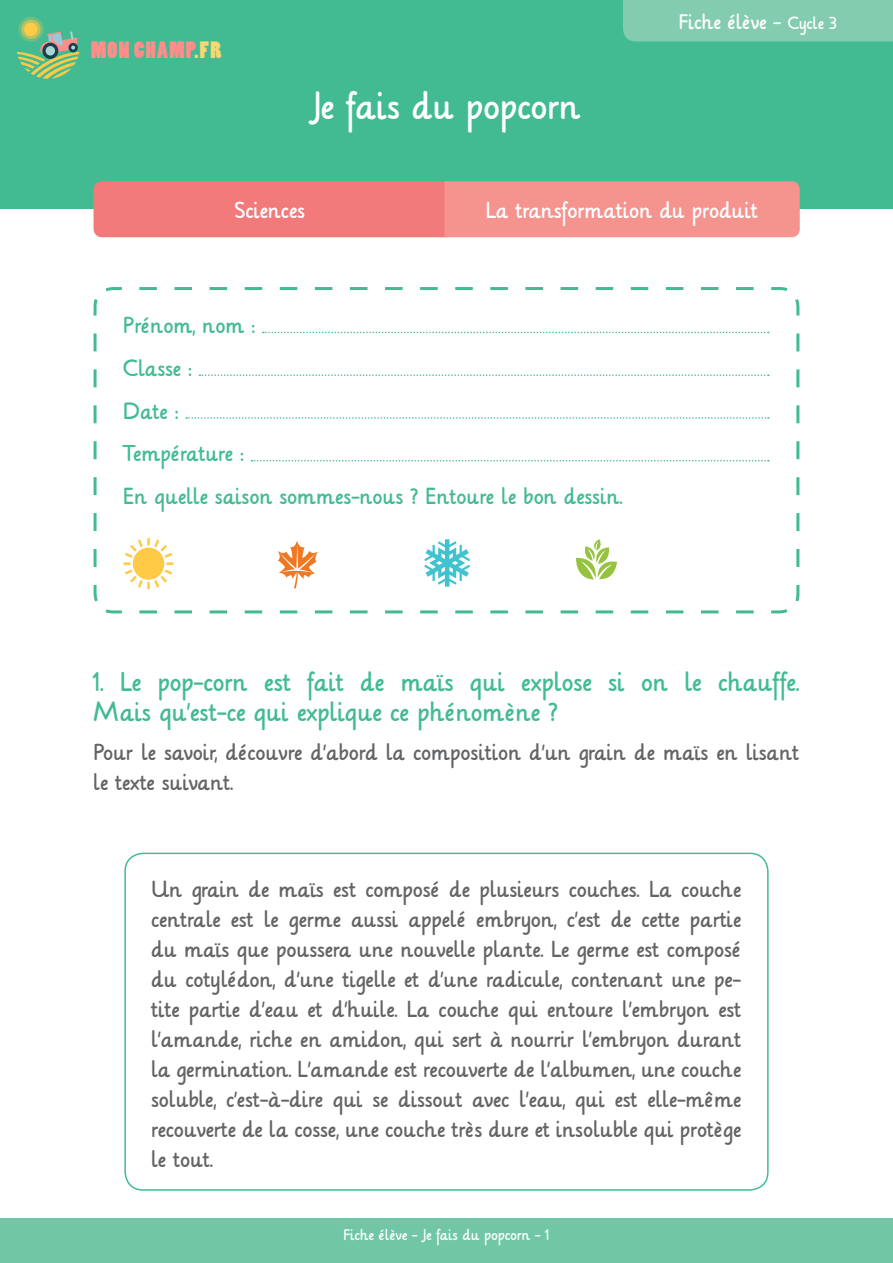
<style>
.page{position:relative;width:893px;height:1263px;background:#fff}
.page>*{position:absolute;margin:0;border:0;box-sizing:border-box;transform-origin:0 0}
.t1{font:30px "Lilly";color:#fff}
.t2{font:25.2px "Poplar Std";color:#f7d772}
.t3{font:22.05px "Poplar Std";letter-spacing:.06em;color:#ff8e8b}
.t4{font:21px/30px "Lilly";color:#42bb93}
.t5{font:18px/30px "Lilly";color:#636466}
.t6{font:18px "Lilly";color:#42bb93}
.t7{font:18px "Lilly";color:#fff}
.t8{font:16.5px "Lilly";color:#fff}
.t9{font:12px "Lilly";color:#fff}
.s1{color:#f7d772}
.s2{font-size:13.5px}
</style>
<div class="page">
<div style="left:0;top:0;width:893px;height:209px;background:#42bb93"></div>
<div style="left:623px;top:0;width:270px;height:41px;background:#84ccaf"></div>
<div style="left:0;top:1218px;width:893px;height:45px;background:#71c6a5"></div>
<div style="left:94px;top:181px;width:361px;height:56px;background:#f37a7a;border-radius:9px"></div>
<div style="left:444px;top:181px;width:356px;height:56px;background:#f5938f"></div>
<svg style="left:18px;top:17px;width:26px;height:25px"></svg>
<svg style="left:21px;top:20px;width:20px;height:19px"></svg>
<div style="left:24px;top:23px;width:14px;height:13px;background:#ffca46;border-radius:50%"></div>
<svg style="left:17px;top:31px;width:62px;height:48px"></svg>
<div style="left:46px;top:46px;width:9px;height:10px;background:#a8d7d1;border-radius:50%"></div>
<svg style="left:93px;top:287px;width:707px;height:327px"></svg>
<svg style="left:278px;top:541px;width:40px;height:48px"></svg>
<svg style="left:424px;top:539px;width:46px;height:48px"></svg>
<svg style="left:576px;top:539px;width:41px;height:41px"></svg>
<svg style="left:123px;top:538px;width:51px;height:51px"></svg>
<svg style="left:263px;top:332px;width:506px;height:1px"></svg>
<svg style="left:199px;top:374px;width:570px;height:2px"></svg>
<svg style="left:186px;top:417px;width:583px;height:2px"></svg>
<svg style="left:251px;top:460px;width:518px;height:1px"></svg>
<div style="left:124px;top:853px;width:645px;height:338px;border:2px solid #42bb93;border-radius:18px"></div>
<h2 class="t2" style="left:209px;top:26px;width:32px">.FR</h2>
<p class="t3" style="left:91px;top:38px;width:132px">MON CHAMP<span class="s1">.FR</span></p>
<h1 class="t1" style="left:312px;top:81px;width:271px">Je fais du popcorn</h1>
<p class="t8" style="left:679px;top:8px;width:160px">Fiche élève - <span class="s2">Cycle 3</span></p>
<p class="t7" style="left:235px;top:195px;width:72px">Sciences</p>
<p class="t7" style="left:486px;top:195px;width:274px">La transformation du produit</p>
<p class="t6" style="left:123px;top:311px;width:133px">Prénom, nom :</p>
<p class="t6" style="left:123px;top:353px;width:70px">Classe :</p>
<p class="t6" style="left:123px;top:396px;width:56px">Date :</p>
<p class="t6" style="left:123px;top:439px;width:122px">Température :</p>
<p class="t6" style="left:123px;top:482px;width:501px">En quelle saison sommes-nous ? Entoure le bon dessin.</p>
<p class="t4" style="left:94px;top:668px;width:707px">1. Le pop-corn est fait de maïs qui explose si on le chauffe.<br>Mais qu’est-ce qui explique ce phénomène ?</p>
<p class="t5" style="left:94px;top:738px;width:707px">Pour le savoir, découvre d’abord la composition d’un grain de maïs en lisant le texte suivant.</p>
<p class="t5" style="left:151px;top:875px;width:592px;text-align:justify">Un grain de maïs est composé de plusieurs couches. La couche centrale est le germe aussi appelé embryon, c’est de cette partie du maïs que poussera une nouvelle plante. Le germe est composé du cotylédon, d’une tigelle et d’une radicule, contenant une pe&shy;tite partie d’eau et d’huile. La couche qui entoure l’embryon est l’amande, riche en amidon, qui sert à nourrir l’embryon durant la germination. L’amande est recouverte de l’albumen, une couche soluble, c’est-à-dire qui se dissout avec l’eau, qui est elle-même recouverte de la cosse, une couche très dure et insoluble qui protège le tout.</p>
<p class="t9" style="left:343px;top:1225px;width:208px">Fiche élève - Je fais du popcorn - 1</p>
</div>
